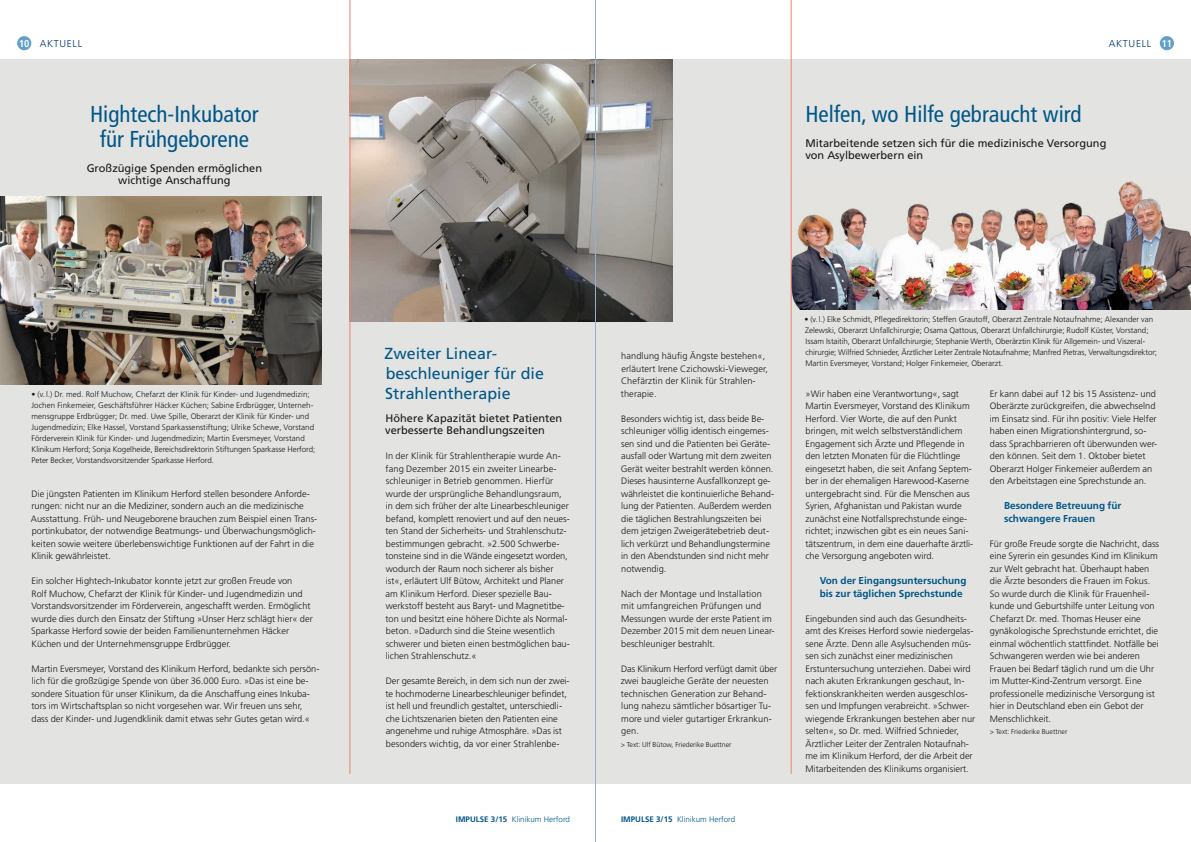
<style>
.page{position:relative;width:1191px;height:842px;background:#fff}
.page>*{position:absolute;margin:0;border:0;box-sizing:border-box;transform-origin:0 0}
.t1{font:condensed 23px/25px "Frutiger";color:#005688;text-align:center}
.t2{font:16px/20px "Frutiger CE";color:#005688}
.t3{font:11px/12.5px "Frutiger CE";color:#181816}
.t4{font:700 10px/12.5px "Frutiger";color:#005688}
.t5{font:300 10px "Frutiger CE";letter-spacing:.07em;color:#00366f}
.t6{font:300 9.2px/12.5px "Frutiger";color:#181816}
.t7{font:300 8px/11px "Frutiger";color:#181816}
.t8{font:300 8px "Frutiger CE";color:#005688}
.t9{font:300 7px "Frutiger";color:#181816}
.s1{font-family:"Frutiger";font-weight:700;font-stretch:condensed;color:#fff}
.s2{font-weight:700}
</style>
<div class="page">
<div style="left:0;top:60px;width:1191px;height:724px;background:#e3e4e1"></div>
<img style="left:351px;top:60px;width:321px;height:262px">
<img style="left:792px;top:181px;width:399px;height:128px">
<img style="left:0;top:197px;width:322px;height:187px">
<hr style="left:791px;top:0;width:1px;height:774px;background:#ee816a">
<hr style="left:350px;top:0;width:1px;height:774px;background:#ee816a">
<div style="left:1159px;top:36px;width:15px;height:14px;background:#63a0c9;border-radius:50%"></div>
<div style="left:17px;top:36px;width:14px;height:14px;background:#63a0c9;border-radius:50%"></div>
<hr style="left:595px;top:0;width:1px;height:842px;background:#8fb0ce">
<p class="t5" style="left:19px;top:37px;width:65px"><span class="s1">10</span> AKtuell</p>
<p class="t5" style="left:1108px;top:37px;width:65px">AKtuell <span class="s1">11</span></p>
<h1 class="t1" style="left:90px;top:101px;width:170px">Hightech-Inkubator für Frühgeborene</h1>
<p class="t3" style="left:87px;top:161px;width:177px;text-align:center">Großzügige Spenden ermöglichen wichtige Anschaffung</p>
<p class="t7" style="left:32px;top:388px;width:285px">• (v.l.) Dr. med. Rolf Muchow, Chefarzt der Klinik für Kinder- und Jugendmedizin; Jochen Finkemeier, Geschäftsführer Häcker Küchen; Sabine Erdbrügger, Unterneh&shy;mensgruppe Erdbrügger; Dr. med. Uwe Spille, Oberarzt der Klinik für Kinder- und Jugendmedizin; Elke Hassel, Vorstand Sparkassenstiftung; Ulrike Schewe, Vorstand Förderverein Klinik für Kinder- und Jugendmedizin; Martin Eversmeyer, Vorstand Klinikum Herford; Sonja Kogelheide, Bereichsdirektorin Stiftungen Sparkasse Herford; Peter Becker, Vorstandsvorsitzender Sparkasse Herford.</p>
<p class="t6" style="left:31px;top:487px;width:288px">Die jüngsten Patienten im Klinikum Herford stellen besondere Anforde&shy;rungen: nicht nur an die Mediziner, sondern auch an die medizinische Ausstattung. Früh- und Neugeborene brauchen zum Beispiel einen Trans&shy;portinkubator, der notwendige Beatmungs- und Überwachungsmöglich&shy;keiten sowie weitere überlebenswichtige Funktionen auf der Fahrt in die Klinik gewährleistet.</p>
<p class="t6" style="left:31px;top:575px;width:283px">Ein solcher Hightech-Inkubator konnte jetzt zur großen Freude von<br>Rolf Muchow, Chefarzt der Klinik für Kinder- und Jugendmedizin und Vorstandsvorsitzender im Förderverein, angeschafft werden. Ermöglicht wurde dies durch den Einsatz der Stiftung »Unser Herz schlägt hier« der Sparkasse Herford sowie der beiden Familienunternehmen Häcker Küchen und der Unternehmensgruppe Erdbrügger.</p>
<p class="t6" style="left:31px;top:662px;width:290px">Martin Eversmeyer, Vorstand des Klinikum Herford, bedankte sich persön&shy;lich für die großzügige Spende von über 36.000 Euro. »Das ist eine be&shy;sondere Situation für unser Klinikum, da die Anschaffung eines Inkuba&shy;tors im Wirtschaftsplan so nicht vorgesehen war. Wir freuen uns sehr, dass der Kinder- und Jugendklinik damit etwas sehr Gutes getan wird.«</p>
<h1 class="t1" style="left:805px;top:101px;width:278px">Helfen, wo Hilfe gebraucht wird</h1>
<p class="t3" style="left:805px;top:136px;width:302px">Mitarbeitende setzen sich für die medizinische Versorgung von Asylbewerbern ein</p>
<h2 class="t2" style="left:384px;top:343px;width:161px">Zweiter Linear&shy;beschleuniger für die<br>Strahlentherapie</h2>
<p class="t3" style="left:385px;top:411px;width:178px">Höhere Kapazität bietet Patienten verbesserte Behandlungszeiten</p>
<p class="t6" style="left:385px;top:450px;width:186px">In der Klinik für Strahlentherapie wurde An&shy;fang Dezember 2015 ein zweiter Linearbe&shy;schleuniger in Betrieb genommen. Hierfür wurde der ursprüngliche Behandlungsraum, in dem sich früher der alte Linearbeschleuniger befand, komplett renoviert und auf den neues&shy;ten Stand der Sicherheits- und Strahlenschutz&shy;bestimmungen gebracht. »2.500 Schwerbe&shy;tonsteine sind in die Wände eingesetzt worden, wodurch der Raum noch sicherer als bisher ist«, erläutert Ulf Bütow, Architekt und Planer am Klinikum Herford. Dieser spezielle Bau&shy;werkstoff besteht aus Baryt- und Magnetitbe&shy;ton und besitzt eine höhere Dichte als Normal&shy;beton. »Dadurch sind die Steine wesentlich schwerer und bieten einen bestmöglichen bau&shy;lichen Strahlenschutz.«</p>
<p class="t6" style="left:385px;top:675px;width:186px">Der gesamte Bereich, in dem sich nun der zwei&shy;te hochmoderne Linearbeschleuniger befindet, ist hell und freundlich gestaltet, unterschiedli&shy;che Lichtszenarien bieten den Patienten eine angenehme und ruhige Atmosphäre. »Das ist besonders wichtig, da vor einer Strahlenbe-</p>
<p class="t6" style="left:621px;top:350px;width:149px">handlung häufig Ängste bestehen«, erläutert Irene Czichowski-Vieweger,<br>Chefärztin der Klinik für Strahlen&shy;therapie.</p>
<p class="t6" style="left:621px;top:412px;width:155px">Besonders wichtig ist, dass beide Be&shy;schleuniger völlig identisch eingemes&shy;sen sind und die Patienten bei Geräte&shy;ausfall oder Wartung mit dem zweiten Gerät weiter bestrahlt werden können.<br>Dieses hausinterne Ausfallkonzept ge&shy;währleistet die kontinuierliche Behand&shy;lung der Patienten. Außerdem werden die täglichen Bestrahlungszeiten bei dem jetzigen Zweigerätebetrieb deut&shy;lich verkürzt und Behandlungstermine in den Abendstunden sind nicht mehr notwendig.</p>
<p class="t6" style="left:621px;top:587px;width:155px">Nach der Montage und Installation mit umfangreichen Prüfungen und Messungen wurde der erste Patient im Dezember 2015 mit dem neuen Linear&shy;beschleuniger bestrahlt.</p>
<p class="t6" style="left:621px;top:662px;width:158px">Das Klinikum Herford verfügt damit über zwei baugleiche Geräte der neuesten technischen Generation zur Behand&shy;lung nahezu sämtlicher bösartiger Tu&shy;more und vieler gutartiger Erkrankun&shy;gen.</p>
<p class="t9" style="left:621px;top:740px;width:112px">&gt; Text: Ulf Bütow, Friederike Buettner</p>
<p class="t8" style="left:456px;top:814px;width:116px"><span class="s2">IMPULSE 3/15</span> Klinikum Herford</p>
<p class="t8" style="left:621px;top:814px;width:116px"><span class="s2">IMPULSE 3/15</span> Klinikum Herford</p>
<p class="t7" style="left:804px;top:313px;width:354px">• (v.l.) Elke Schmidt, Pflegedirektorin; Steffen Grautoff, Oberarzt Zentrale Notaufnahme; Alexander van Zelewski, Oberarzt Unfallchirurgie; Osama Qattous, Oberarzt Unfallchirurgie; Rudolf Küster, Vorstand; Issam Istaitih, Oberarzt Unfallchirurgie; Stephanie Werth, Oberärztin Klinik für Allgemein- und Viszeral&shy;chirurgie; Wilfried Schnieder, Ärztlicher Leiter Zentrale Notaufnahme; Manfred Pietras, Verwaltungsdirektor; Martin Eversmeyer, Vorstand; Holger Finkemeier, Oberarzt.</p>
<p class="t6" style="left:805px;top:387px;width:169px">»Wir haben eine Verantwortung«, sagt Martin Eversmeyer, Vorstand des Klinikum Herford. Vier Worte, die auf den Punkt bringen, mit welch selbstverständlichem Engagement sich Ärzte und Pflegende in den letzten Monaten für die Flüchtlinge eingesetzt haben, die seit Anfang Septem&shy;ber in der ehemaligen Harewood-Kaserne untergebracht sind. Für die Menschen aus Syrien, Afghanistan und Pakistan wurde zunächst eine Notfallsprechstunde einge&shy;richtet; inzwischen gibt es ein neues Sani&shy;tätszentrum, in dem eine dauerhafte ärztli&shy;che Versorgung angeboten wird.</p>
<p class="t4" style="left:819px;top:574px;width:148px">Von der Eingangsuntersuchung bis zur täglichen Sprechstunde</p>
<p class="t6" style="left:805px;top:612px;width:171px">Eingebunden sind auch das Gesundheits&shy;amt des Kreises Herford sowie niedergelas&shy;sene Ärzte. Denn alle Asylsuchenden müs&shy;sen sich zunächst einer medizinischen Erstuntersuchung unterziehen. Dabei wird nach akuten Erkrankungen geschaut, In&shy;fektionskrankheiten werden ausgeschlos&shy;sen und Impfungen verabreicht. »Schwer&shy;wiegende Erkrankungen bestehen aber nur selten«, so Dr. med. Wilfried Schnieder, Ärztlicher Leiter der Zentralen Notaufnah&shy;me im Klinikum Herford, der die Arbeit der Mitarbeitenden des Klinikums organisiert.</p>
<p class="t6" style="left:990px;top:387px;width:169px">Er kann dabei auf 12 bis 15 Assistenz- und Oberärzte zurückgreifen, die abwechselnd im Einsatz sind. Für ihn positiv: Viele Helfer haben einen Migrationshintergrund, so&shy;dass Sprachbarrieren oft überwunden wer&shy;den können. Seit dem 1. Oktober bietet Oberarzt Holger Finkemeier außerdem an den Arbeitstagen eine Sprechstunde an.</p>
<p class="t4" style="left:1004px;top:499px;width:119px">Besondere Betreuung für schwangere Frauen</p>
<p class="t6" style="left:990px;top:537px;width:171px">Für große Freude sorgte die Nachricht, dass eine Syrerin ein gesundes Kind im Klinikum zur Welt gebracht hat. Überhaupt haben die Ärzte besonders die Frauen im Fokus.<br>So wurde durch die Klinik für Frauenheil&shy;kunde und Geburtshilfe unter Leitung von Chefarzt Dr. med. Thomas Heuser eine gynäkologische Sprechstunde errichtet, die einmal wöchentlich stattfindet. Notfälle bei Schwangeren werden wie bei anderen Frauen bei Bedarf täglich rund um die Uhr im Mutter-Kind-Zentrum versorgt. Eine professionelle medizinische Versorgung ist hier in Deutschland eben ein Gebot der Menschlichkeit.</p>
<p class="t9" style="left:990px;top:728px;width:79px">&gt; Text: Friederike Buettner</p>
</div>
